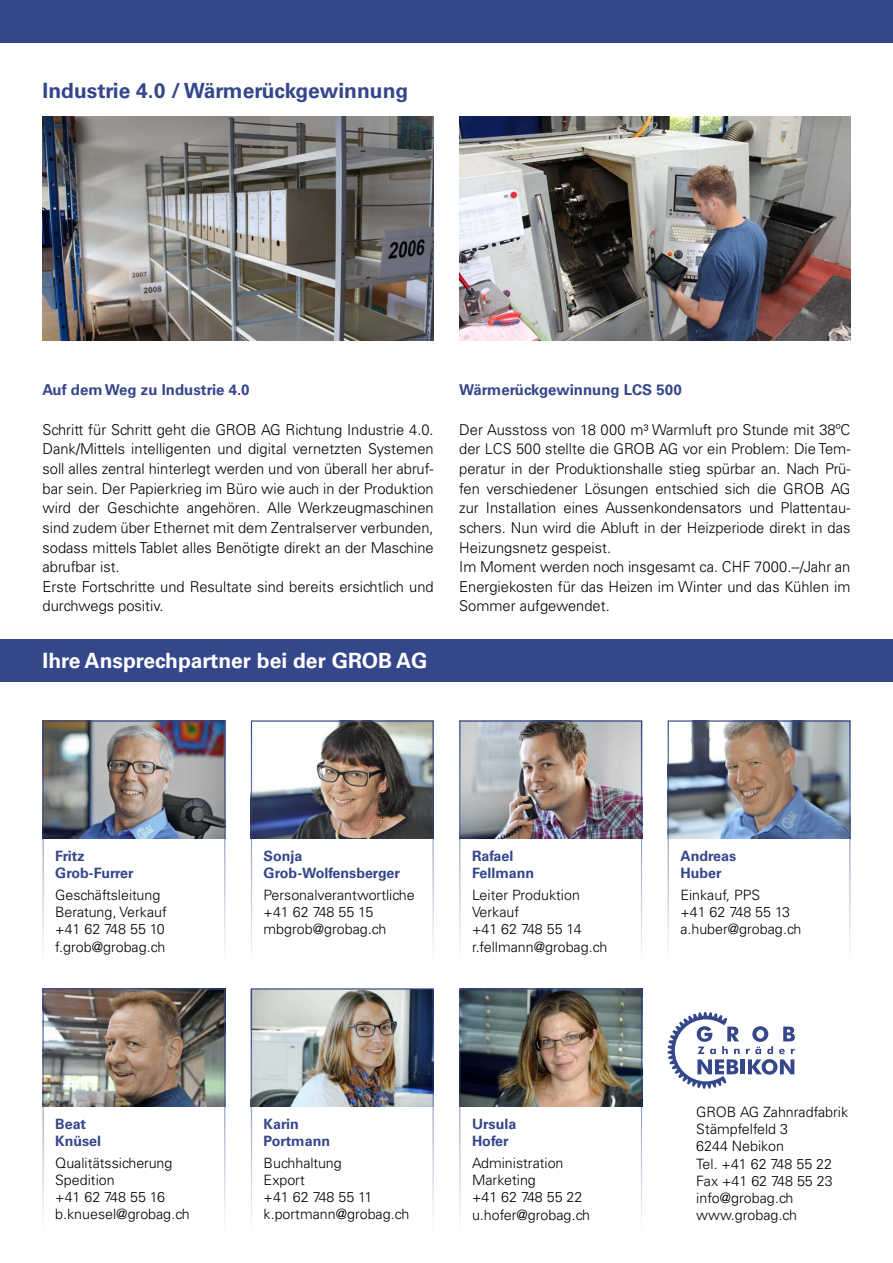
<style>
.page{position:relative;width:893px;height:1263px;background:#fff}
.page>*{position:absolute;margin:0;border:0;box-sizing:border-box;transform-origin:0 0}
.t1{font:700 21px "Univers LT Std";color:#35478b}
.t2{font:700 21px "Univers LT Std";color:#fff}
.t3{font:300 15px/19.6px "Univers LT Std";color:#000}
.t4{font:700 15px "Univers LT Std";color:#35478b}
.t5{font:300 14.25px/17.2px "Univers LT Std";color:#000}
.t6{font:700 14.25px/17.2px "Univers LT Std";color:#35478b}
</style>
<div class="page">
<div style="left:0;top:0;width:893px;height:43px;background:#35478b"></div>
<div style="left:0;top:639px;width:893px;height:43px;background:#35478b"></div>
<img style="left:45px;top:722px;width:178px;height:116px">
<img style="left:45px;top:990px;width:178px;height:116px">
<div style="left:43px;top:720px;width:182px;height:244px;border:1px solid #35478b"></div>
<div style="left:43px;top:988px;width:182px;height:244px;border:1px solid #35478b"></div>
<img style="left:253px;top:722px;width:179px;height:116px">
<img style="left:253px;top:990px;width:179px;height:116px">
<img style="left:461px;top:722px;width:179px;height:116px">
<img style="left:461px;top:990px;width:179px;height:116px">
<img style="left:670px;top:722px;width:178px;height:116px">
<div style="left:251px;top:720px;width:183px;height:244px;border:1px solid #35478b"></div>
<div style="left:251px;top:988px;width:183px;height:244px;border:1px solid #35478b"></div>
<div style="left:459px;top:720px;width:183px;height:244px;border:1px solid #35478b"></div>
<div style="left:459px;top:988px;width:183px;height:244px;border:1px solid #35478b"></div>
<div style="left:668px;top:720px;width:182px;height:244px;border:1px solid #35478b"></div>
<svg style="left:668px;top:1012px;width:72px;height:76px"></svg>
<hr style="left:741px;top:1059px;width:4px;height:15px;background:#35478b">
<svg style="left:746px;top:1026px;width:49px;height:49px"></svg>
<img style="left:43px;top:117px;width:391px;height:223px">
<img style="left:459px;top:117px;width:391px;height:223px">
<h1 class="t1" style="left:43px;top:78px;width:367px">Industrie 4.0 / Wärmerückgewinnung</h1>
<p class="t4" style="left:43px;top:381px;width:209px">Auf dem Weg zu Industrie 4.0</p>
<p class="t3" style="left:43px;top:420px;width:393px">Schritt für Schritt geht die GROB AG Richtung Industrie 4.0.<br>Dank/Mittels intelligenten und digital vernetzten Systemen soll alles zentral hinterlegt werden und von überall her abruf&shy;bar sein. Der Papierkrieg im Büro wie auch in der Produktion wird der Geschichte angehören. Alle Werkzeugmaschinen sind zudem über Ethernet mit dem Zentralserver verbunden, sodass mittels Tablet alles Benötigte direkt an der Maschine abrufbar ist.<br>Erste Fortschritte und Resultate sind bereits ersichtlich und durchwegs positiv.</p>
<h1 class="t2" style="left:43px;top:649px;width:386px">Ihre Ansprechpartner bei der GROB AG</h1>
<p class="t4" style="left:459px;top:381px;width:224px">Wärmerückgewinnung LCS 500</p>
<p class="t3" style="left:459px;top:420px;width:393px">Der Ausstoss von 18 000 m³ Warmluft pro Stunde mit 38ºC der LCS 500 stellte die GROB AG vor ein Problem: Die Tem&shy;peratur in der Produktionshalle stieg spürbar an. Nach Prü&shy;fen verschiedener Lösungen entschied sich die GROB AG zur Installation eines Aussenkondensators und Plattentau&shy;schers. Nun wird die Abluft in der Heizperiode direkt in das Heizungsnetz gespeist.<br>Im Moment werden noch insgesamt ca. CHF 7000.--/Jahr an Energiekosten für das Heizen im Winter und das Kühlen im Sommer aufgewendet.</p>
<p class="t6" style="left:55px;top:847px;width:80px">Fritz<br>Grob-Furrer</p>
<p class="t5" style="left:55px;top:886px;width:113px">Geschäftsleitung<br>Beratung, Verkauf +41 62 748 55 10 f.grob@grobag.ch</p>
<p class="t6" style="left:55px;top:1115px;width:47px">Beat<br>Knüsel</p>
<p class="t5" style="left:55px;top:1154px;width:136px">Qualitätssicherung<br>Spedition<br>+41 62 748 55 16 b.knuesel@grobag.ch</p>
<p class="t6" style="left:264px;top:847px;width:138px">Sonja<br>Grob-Wolfensberger</p>
<p class="t5" style="left:264px;top:886px;width:153px">Personalverantwortliche +41 62 748 55 15 mbgrob@grobag.ch</p>
<p class="t6" style="left:472px;top:847px;width:64px">Rafael<br>Fellmann</p>
<p class="t5" style="left:472px;top:886px;width:137px">Leiter Produktion<br>Verkauf<br>+41 62 748 55 14 r.fellmann@grobag.ch</p>
<p class="t6" style="left:264px;top:1115px;width:68px">Karin<br>Portmann</p>
<p class="t5" style="left:264px;top:1154px;width:147px">Buchhaltung<br>Export<br>+41 62 748 55 11 k.portmann@grobag.ch</p>
<p class="t6" style="left:472px;top:1115px;width:46px">Ursula<br>Hofer</p>
<p class="t5" style="left:472px;top:1154px;width:120px">Administration<br>Marketing<br>+41 62 748 55 22 u.hofer@grobag.ch</p>
<p class="t6" style="left:680px;top:847px;width:57px">Andreas<br>Huber</p>
<p class="t5" style="left:680px;top:886px;width:123px">Einkauf, PPS<br>+41 62 748 55 13 a.huber@grobag.ch</p>
<p class="t5" style="left:696px;top:1103px;width:153px">GROB AG Zahnradfabrik<br>Stämpfelfeld 3<br>6244 Nebikon<br>Tel. +41 62 748 55 22<br>Fax +41 62 748 55 23 info@grobag.ch www.grobag.ch</p>
</div>
